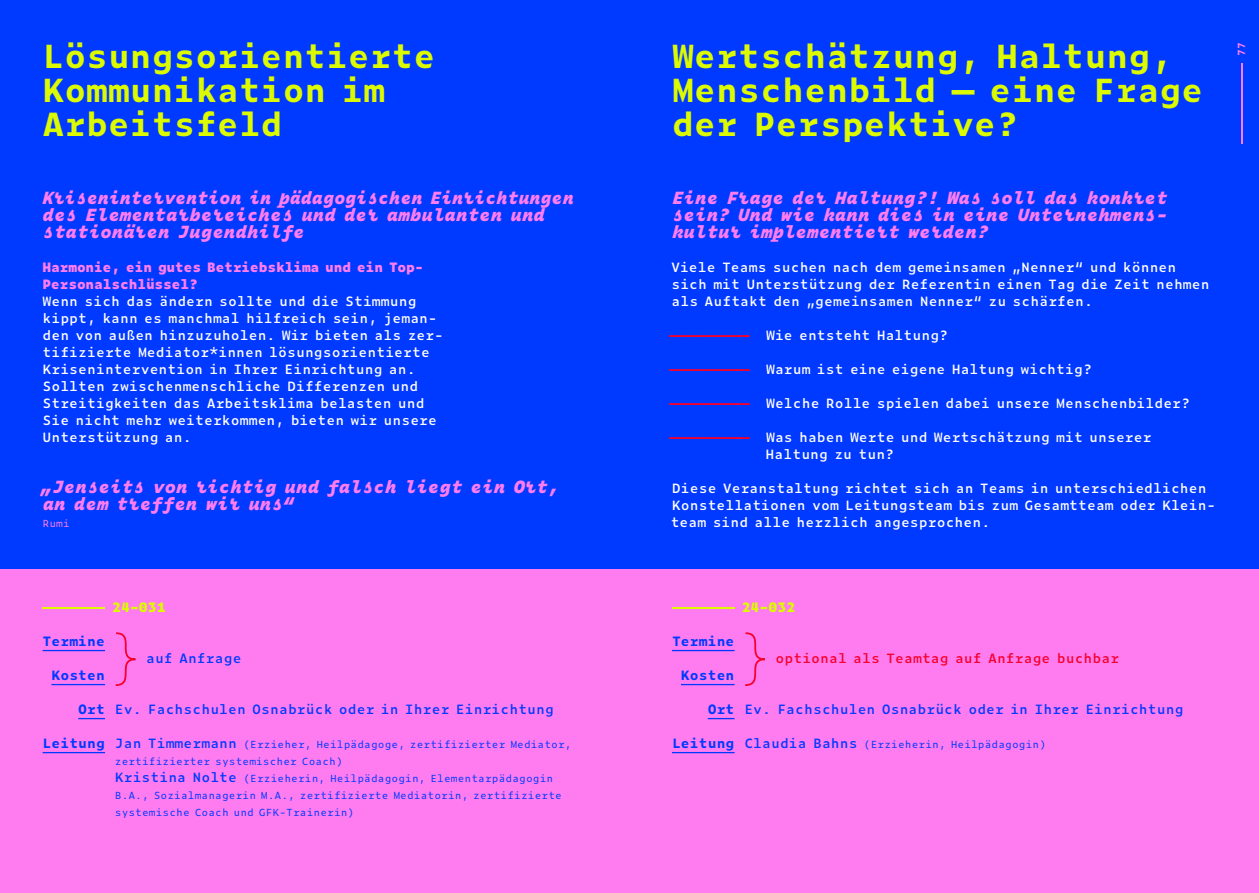
<style>
.page{position:relative;width:1259px;height:893px;background:#0039ff}
.page>*{position:absolute;margin:0;border:0;box-sizing:border-box;transform-origin:0 0}
.t1{font:700 31.5px/34px "Zeitung Mono Pro";color:#dcfb00}
.t2{font:italic 800 16.5px/17px "Zeitung Mono Pro";color:#ff7cf0}
.t3{font:600 12.75px/17px "Zeitung Mono Pro";color:#fff}
.t4{font:600 12.75px "Zeitung Mono Pro";color:#0039ff}
.t5{font:800 12.75px/17px "Zeitung Mono Pro";letter-spacing:-.01em;color:#ff7cf0}
.t6{font:700 12.75px "Zeitung Mono Pro";color:#f6002c}
.t7{font:600 12.75px "Zeitung Mono Pro";color:#f6002c}
.t8{font:700 12.75px "Zeitung Mono Pro";color:#0039ff}
.t9{font:800 12.75px "Zeitung Mono Pro";color:#dcfb00}
.t10{font:9.75px/17px "Zeitung Mono Pro";color:#0039ff}
.t11{font:9.75px "Zeitung Mono Pro";color:#ff7cf0}
.t12{font:700 9.75px "Zeitung Mono Pro";color:#ff7cf0}
.s1{font-weight:700}
.s2{font-weight:700;font-size:12.75px}
.s3{font-weight:600;font-size:12.75px}
</style>
<div class="page">
<div style="left:0;top:570px;width:629px;height:323px;background:#ff7cf0"></div>
<hr style="left:43px;top:650px;width:62px;height:1px;background:#0039ff">
<hr style="left:51px;top:684px;width:54px;height:1px;background:#0039ff">
<svg style="left:78px;top:718px;width:27px;height:1px"></svg>
<hr style="left:43px;top:752px;width:62px;height:1px;background:#0039ff">
<hr style="left:43px;top:607px;width:62px;height:2px;background:#dcfb00">
<div style="left:629px;top:570px;width:630px;height:323px;background:#ff7cf0"></div>
<hr style="left:672px;top:650px;width:62px;height:1px;background:#0039ff">
<hr style="left:681px;top:684px;width:53px;height:1px;background:#0039ff">
<svg style="left:708px;top:718px;width:26px;height:1px"></svg>
<hr style="left:672px;top:752px;width:62px;height:1px;background:#0039ff">
<hr style="left:672px;top:607px;width:62px;height:2px;background:#dcfb00">
<svg style="left:745px;top:632px;width:20px;height:54px"></svg>
<svg style="left:115px;top:632px;width:21px;height:54px"></svg>
<hr style="left:1241px;top:63px;width:2px;height:81px;background:#ff7cf0">
<h1 class="t1" style="left:43px;top:37px;width:394px">Lösungsorientierte<br>Kommunikation im<br>Arbeitsfeld</h1>
<p class="t12" style="left:1233px;top:56px;width:15px;rotate:-90deg">77</p>
<h1 class="t1" style="left:672px;top:37px;width:533px">Wertschätzung, Haltung,<br>Menschenbild — eine Frage der Perspektive?</h1>
<p class="t2" style="left:43px;top:188px;width:533px">Krisenintervention in pädagogischen Einrichtungen des Elementarbereiches und der ambulanten und stationären Jugendhilfe</p>
<p class="t2" style="left:672px;top:188px;width:497px">Eine Frage der Haltung?! Was soll das konkret sein? Und wie kann dies in eine Unternehmens&shy;kultur implementiert werden?</p>
<p class="t5" style="left:43px;top:258px;width:382px">Harmonie, ein gutes Betriebsklima und ein Top-<br>Personalschlüssel?</p>
<p class="t3" style="left:43px;top:292px;width:402px">Wenn sich das ändern sollte und die Stimmung kippt, kann es manchmal hilfreich sein, jeman&shy;den von außen hinzuzuholen. Wir bieten als zer&shy;tifizierte Mediator*innen lösungsorientierte Krisenintervention in Ihrer Einrichtung an.<br>Sollten zwischenmenschliche Differenzen und Streitigkeiten das Arbeitsklima belasten und Sie nicht mehr weiterkommen, bieten wir unsere Unterstützung an.</p>
<p class="t2" style="left:41px;top:477px;width:520px">„Jenseits von richtig und falsch liegt ein Ort, an dem treffen wir uns“</p>
<p class="t11" style="left:43px;top:516px;width:29px">Rumi</p>
<p class="t9" style="left:112px;top:596px;width:55px">24–031</p>
<p class="t3" style="left:671px;top:258px;width:540px">Viele Teams suchen nach dem gemeinsamen „Nenner“ und können sich mit Unterstützung der Referentin einen Tag die Zeit nehmen als Auftakt den „gemeinsamen Nenner“ zu schärfen.</p>
<p class="t6" style="left:669px;top:324px;width:82px">—————————</p>
<p class="t3" style="left:766px;top:326px;width:184px">Wie entsteht Haltung?</p>
<p class="t6" style="left:669px;top:359px;width:82px">—————————</p>
<p class="t3" style="left:766px;top:360px;width:327px">Warum ist eine eigene Haltung wichtig?</p>
<p class="t6" style="left:669px;top:393px;width:82px">—————————</p>
<p class="t3" style="left:766px;top:394px;width:425px">Welche Rolle spielen dabei unsere Menschenbilder?</p>
<p class="t6" style="left:669px;top:427px;width:82px">—————————</p>
<p class="t3" style="left:765px;top:428px;width:388px">Was haben Werte und Wertschätzung mit unserer<br>Haltung zu tun?</p>
<p class="t3" style="left:670px;top:479px;width:546px">Diese Veranstaltung richtet sich an Teams in unterschiedlichen<br>Konstellationen vom Leitungsteam bis zum Gesamtteam oder Klein&shy;team sind alle herzlich angesprochen.</p>
<p class="t9" style="left:741px;top:596px;width:55px">24–032</p>
<p class="t8" style="left:43px;top:631px;width:64px">Termine</p>
<p class="t8" style="left:51px;top:665px;width:55px">Kosten</p>
<p class="t4" style="left:78px;top:699px;width:477px"><span class="s1">Ort</span> Ev. Fachschulen Osnabrück oder in Ihrer Einrichtung</p>
<p class="t10" style="left:115px;top:736px;width:458px;text-indent:-72px"><span class="s2">Leitung</span> <span class="s3">Jan Timmermann</span> (Erzieher, Heilpädagoge, zertifizierter Mediator, zertifizierter systemischer Coach)<br><span class="s3">Kristina Nolte</span> (Erzieherin, Heilpädagogin, Elementarpädagogin B.A., Sozialmanagerin M.A., zertifizierte Mediatorin, zertifizierte systemische Coach und GFK-Trainerin)</p>
<p class="t8" style="left:672px;top:631px;width:64px">Termine</p>
<p class="t8" style="left:681px;top:665px;width:55px">Kosten</p>
<p class="t4" style="left:708px;top:699px;width:477px"><span class="s1">Ort</span> Ev. Fachschulen Osnabrück oder in Ihrer Einrichtung</p>
<p class="t10" style="left:672px;top:736px;width:376px"><span class="s2">Leitung</span> <span class="s3">Claudia Bahns</span> (Erzieherin, Heilpädagogin)</p>
<p class="t4" style="left:146px;top:648px;width:97px">auf Anfrage</p>
<p class="t7" style="left:775px;top:648px;width:345px">optional als Teamtag auf Anfrage buchbar</p>
</div>
